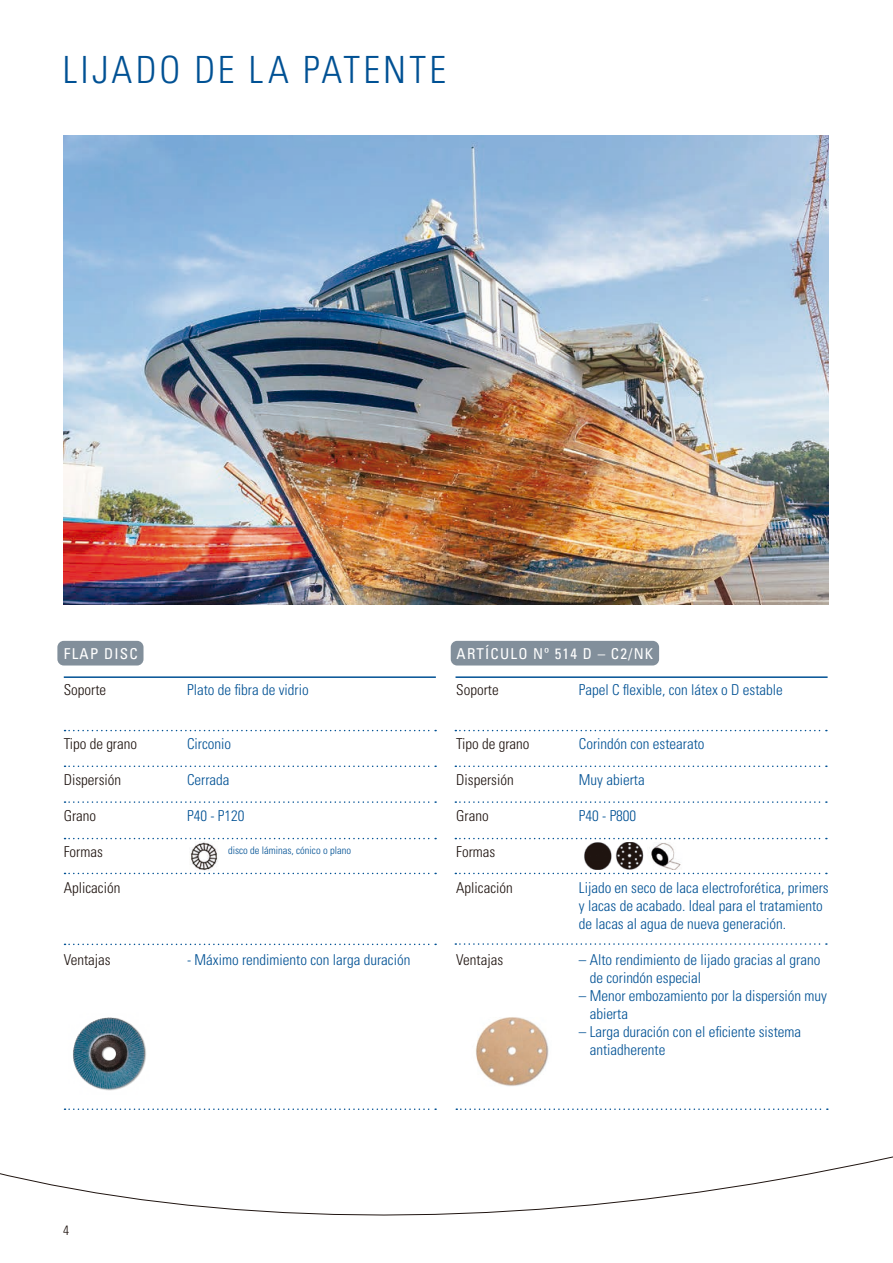
<style>
.page{position:relative;width:893px;height:1263px;background:#fff}
.page>*{position:absolute;margin:0;border:0;box-sizing:border-box;transform-origin:0 0}
.Headline{font:300 condensed 37.5px "Univers LT Std";letter-spacing:.085em;color:#005194}
.Tabellenzeilen{font:300 condensed 15px/18px "Univers LT Std";color:#005194}
.Tabellenzeilen-2{font:300 condensed 15px "Univers LT Std";color:#1f1410}
.Subline{font:condensed 15px "Univers LT Std";letter-spacing:.08em;color:#fff}
.t1{font:300 condensed 13.5px "Univers LT Std";color:#1f1410}
.Tabellenzeilen-3{font:300 condensed 10.5px "Univers LT Std";color:#005194}
</style>
<div class="page">
<svg style="left:171px;top:1108px;width:265px;height:2px"></svg>
<img style="left:64px;top:135px;width:764px;height:470px">
<img style="left:63px;top:1017px;width:105px;height:93px">
<img style="left:475px;top:1017px;width:74px;height:69px">
<svg style="left:0;top:1156px;width:893px;height:60px"></svg>
<div style="left:57px;top:641px;width:87px;height:24px;background:#828f9b;border-radius:6px"></div>
<hr style="left:455px;top:676px;width:373px;height:2px;background:#005194">
<svg style="left:456px;top:1108px;width:372px;height:2px"></svg>
<div style="left:451px;top:641px;width:208px;height:24px;background:#828f9b;border-radius:6px"></div>
<img style="left:191px;top:842px;width:27px;height:29px">
<img style="left:584px;top:842px;width:60px;height:28px">
<img style="left:651px;top:843px;width:30px;height:27px">
<hr style="left:64px;top:676px;width:372px;height:2px;background:#005194">
<svg style="left:455px;top:765px;width:372px;height:2px"></svg>
<svg style="left:455px;top:730px;width:372px;height:1px"></svg>
<svg style="left:455px;top:873px;width:372px;height:1px"></svg>
<svg style="left:455px;top:943px;width:372px;height:2px"></svg>
<svg style="left:455px;top:838px;width:372px;height:1px"></svg>
<svg style="left:455px;top:801px;width:372px;height:2px"></svg>
<svg style="left:65px;top:765px;width:371px;height:2px"></svg>
<svg style="left:65px;top:730px;width:371px;height:1px"></svg>
<svg style="left:65px;top:873px;width:371px;height:1px"></svg>
<svg style="left:65px;top:944px;width:371px;height:1px"></svg>
<svg style="left:65px;top:838px;width:371px;height:1px"></svg>
<svg style="left:65px;top:801px;width:371px;height:2px"></svg>
<p class="Headline" style="left:63px;top:47px;width:385px">LIJADO DE LA PATENTE</p>
<p class="Subline" style="left:64px;top:644px;width:75px">FLAP DISC</p>
<p class="Subline" style="left:457px;top:644px;width:198px">ARTÍCULO Nº 514 D – C2/NK</p>
<p class="Tabellenzeilen-2" style="left:64px;top:681px;width:44px">Soporte</p>
<p class="Tabellenzeilen" style="left:187px;top:681px;width:123px">Plato de fibra de vidrio</p>
<p class="Tabellenzeilen-2" style="left:456px;top:681px;width:44px">Soporte</p>
<p class="Tabellenzeilen" style="left:579px;top:681px;width:206px">Papel C flexible, con látex o D estable</p>
<p class="Tabellenzeilen-2" style="left:64px;top:735px;width:75px">Tipo de grano</p>
<p class="Tabellenzeilen-2" style="left:64px;top:771px;width:59px">Dispersión</p>
<p class="Tabellenzeilen-2" style="left:64px;top:807px;width:34px">Grano</p>
<p class="Tabellenzeilen-2" style="left:64px;top:843px;width:41px">Formas</p>
<p class="Tabellenzeilen-2" style="left:64px;top:879px;width:58px">Aplicación</p>
<p class="Tabellenzeilen-2" style="left:64px;top:951px;width:48px">Ventajas</p>
<p class="Tabellenzeilen" style="left:187px;top:735px;width:46px">Circonio</p>
<p class="Tabellenzeilen" style="left:187px;top:771px;width:44px">Cerrada</p>
<p class="Tabellenzeilen" style="left:187px;top:807px;width:59px">P40 - P120</p>
<p class="Tabellenzeilen-3" style="left:228px;top:844px;width:124px">disco de láminas, cónico o plano</p>
<p class="Tabellenzeilen" style="left:187px;top:951px;width:225px">- Máximo rendimiento con larga duración</p>
<p class="Tabellenzeilen-2" style="left:456px;top:735px;width:75px">Tipo de grano</p>
<p class="Tabellenzeilen-2" style="left:456px;top:771px;width:59px">Dispersión</p>
<p class="Tabellenzeilen-2" style="left:456px;top:807px;width:34px">Grano</p>
<p class="Tabellenzeilen-2" style="left:456px;top:843px;width:41px">Formas</p>
<p class="Tabellenzeilen-2" style="left:456px;top:879px;width:58px">Aplicación</p>
<p class="Tabellenzeilen-2" style="left:456px;top:951px;width:48px">Ventajas</p>
<p class="Tabellenzeilen" style="left:579px;top:735px;width:127px">Corindón con estearato</p>
<p class="Tabellenzeilen" style="left:579px;top:771px;width:67px">Muy abierta</p>
<p class="Tabellenzeilen" style="left:579px;top:807px;width:59px">P40 - P800</p>
<p class="Tabellenzeilen" style="left:579px;top:879px;width:251px">Lijado en seco de laca electroforética, primers y lacas de acabado. Ideal para el tratamiento de lacas al agua de nueva generación.</p>
<p class="Tabellenzeilen" style="left:590px;top:951px;width:232px;text-indent:-11px">– Alto rendimiento de lijado gracias al grano de corindón especial</p>
<p class="Tabellenzeilen" style="left:590px;top:987px;width:239px;text-indent:-11px">– Menor embozamiento por la dispersión muy abierta</p>
<p class="Tabellenzeilen" style="left:590px;top:1023px;width:213px;text-indent:-11px">– Larga duración con el eficiente sistema antiadherente</p>
<p class="t1" style="left:63px;top:1221px;width:7px">4</p>
</div>
